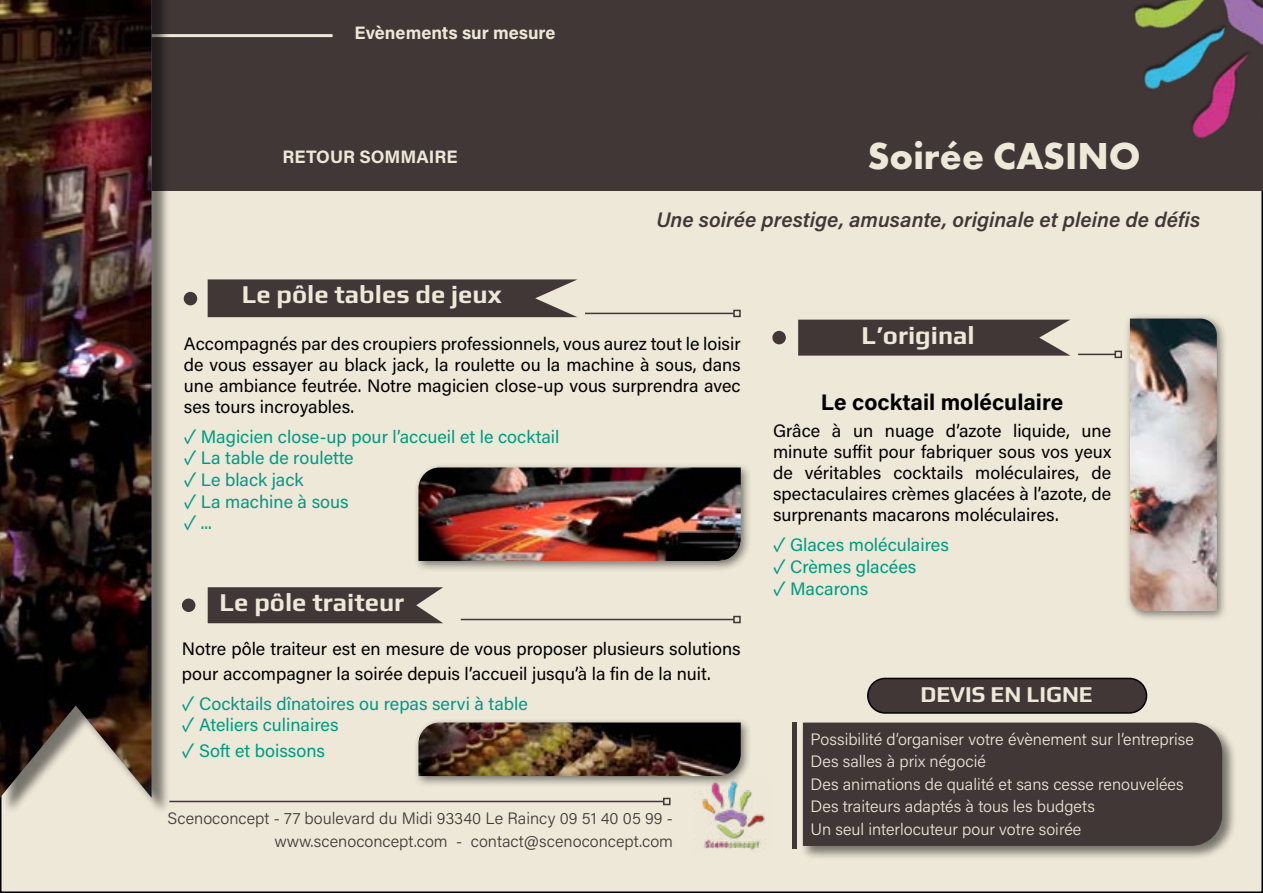
<style>
.page{position:relative;width:1263px;height:893px;background:#fff}
.page>*{position:absolute;margin:0;border:0;box-sizing:border-box;transform-origin:0 0}
.t1{font:700 39px "Futura PT";color:#eee8d8}
.t2{font:700 25.5px "Play";color:#eee8d8}
.t3{font:700 22.5px "Acumin Pro";color:#000}
.t4{font:700 22.5px "Play";color:#eee8d8}
.t5{font:italic 600 21px "Acumin Pro";color:#423737}
.t6{font:18px/21px "Acumin Pro";color:#000;text-align:justify}
.t7{font:18px "Acumin Pro";color:#009a85}
.t8{font:700 18px "Acumin Pro";color:#eee8d8}
.t9{font:300 16.5px/22.5px "Acumin Pro";color:#eee8d8}
.t10{font:300 16.5px/22.5px "Acumin Pro";color:#423737;text-align:right}
</style>
<div class="page">
<div style="left:1px;top:1px;width:1261px;height:891px;background:#eee8d8"></div>
<div style="left:0;top:0;width:1263px;height:191px;background:#423737"></div>
<hr style="left:20px;top:34px;width:313px;height:3px;background:#eee8d8">
<img style="left:1134px;top:0;width:129px;height:207px">
<div style="left:801px;top:721px;width:435px;height:139px;background:#000;opacity:.5"></div>
<div style="left:803px;top:723px;width:419px;height:123px;background:#423737"></div>
<div style="left:792px;top:722px;width:5px;height:126px;background:#423737"></div>
<div style="left:868px;top:678px;width:278px;height:35px;background:#423737;border-radius:17px"></div>
<div style="left:867px;top:678px;width:280px;height:36px;border:2px solid #000;border-radius:17px"></div>
<img style="left:702px;top:787px;width:63px;height:64px">
<hr style="left:169px;top:801px;width:495px;height:1px;background:#423737">
<div style="left:663px;top:798px;width:7px;height:7px;border:2px solid #423737"></div>
<div style="left:3px;top:0;width:168px;height:815px;background:#000;opacity:.5"></div>
<img style="left:0;top:0;width:152px;height:797px">
<hr style="left:1078px;top:354px;width:37px;height:1px;background:#423737">
<div style="left:1114px;top:351px;width:8px;height:7px;border:2px solid #423737"></div>
<hr style="left:585px;top:313px;width:149px;height:1px;background:#423737">
<div style="left:733px;top:310px;width:8px;height:7px;border:2px solid #423737"></div>
<div style="left:184px;top:292px;width:13px;height:13px;background:#423737;border-radius:50%"></div>
<svg style="left:208px;top:279px;width:369px;height:38px;background:#4d4241"></svg>
<hr style="left:461px;top:619px;width:273px;height:1px;background:#423737">
<div style="left:733px;top:616px;width:8px;height:7px;border:2px solid #423737"></div>
<div style="left:182px;top:598px;width:13px;height:14px;background:#423737;border-radius:50%"></div>
<svg style="left:208px;top:587px;width:235px;height:36px;background:#4c4241"></svg>
<div style="left:772px;top:331px;width:14px;height:13px;background:#423737;border-radius:50%"></div>
<svg style="left:798px;top:320px;width:272px;height:36px;background:#4d4241"></svg>
<div style="left:1124px;top:313px;width:103px;height:309px;background:#000;opacity:.5"></div>
<img style="left:1130px;top:319px;width:87px;height:292px">
<div style="left:414px;top:463px;width:339px;height:109px;background:#000;opacity:.5"></div>
<img style="left:418px;top:467px;width:323px;height:94px">
<div style="left:414px;top:718px;width:339px;height:69px;background:#000;opacity:.5"></div>
<img style="left:418px;top:722px;width:323px;height:54px">
<p class="t8" style="left:355px;top:20px;width:202px">Evènements sur mesure</p>
<p class="t8" style="left:282px;top:144px;width:176px">RETOUR SOMMAIRE</p>
<h1 class="t1" style="left:867px;top:131px;width:275px">Soirée CASINO</h1>
<h2 class="t2" style="left:242px;top:276px;width:262px">Le pôle tables de jeux</h2>
<p class="t5" style="left:656px;top:204px;width:545px">Une soirée prestige, amusante, originale et pleine de défis</p>
<p class="t6" style="left:184px;top:332px;width:558px">Accompagnés par des croupiers professionnels, vous aurez tout le loisir de vous essayer au black jack, la roulette ou la machine à sous, dans une ambiance feutrée. Notre magicien close-up vous surprendra avec ses tours incroyables.</p>
<p class="t7" style="left:184px;top:424px;width:377px">✓ Magicien close-up pour l’accueil et le cocktail</p>
<p class="t7" style="left:184px;top:446px;width:171px">✓ La table de roulette</p>
<p class="t7" style="left:184px;top:467px;width:121px">✓ Le black jack</p>
<p class="t7" style="left:184px;top:489px;width:166px">✓ La machine à sous</p>
<p class="t7" style="left:184px;top:510px;width:30px">✓ ...</p>
<h2 class="t2" style="left:220px;top:584px;width:186px">Le pôle traiteur</h2>
<p class="t6" style="left:182px;top:635px;width:560px;line-height:25.2px">Notre pôle traiteur est en mesure de vous proposer plusieurs solutions pour accompagner la soirée depuis l’accueil jusqu’à la fin de la nuit.</p>
<p class="t7" style="left:182px;top:691px;width:347px">✓ Cocktails dînatoires ou repas servi à table</p>
<p class="t7" style="left:182px;top:712px;width:158px">✓ Ateliers culinaires</p>
<p class="t7" style="left:182px;top:738px;width:145px">✓ Soft et boissons</p>
<p class="t10" style="left:168px;top:807px;width:507px">Scenoconcept - 77 boulevard du Midi 93340 Le Raincy 09 51 40 05 99 - www.scenoconcept.com - contact@scenoconcept.com</p>
<h2 class="t2" style="left:861px;top:317px;width:115px">L’original</h2>
<p class="t3" style="left:821px;top:387px;width:244px">Le cocktail moléculaire</p>
<p class="t6" style="left:773px;top:420px;width:340px">Grâce à un nuage d’azote liquide, une minute suffit pour fabriquer sous vos yeux de véritables cocktails moléculaires, de spectaculaires crèmes glacées à l’azote, de surprenants macarons moléculaires.</p>
<p class="t7" style="left:773px;top:533px;width:177px">✓ Glaces moléculaires</p>
<p class="t7" style="left:773px;top:554px;width:145px">✓ Crèmes glacées</p>
<p class="t7" style="left:773px;top:576px;width:97px">✓ Macarons</p>
<p class="t4" style="left:920px;top:678px;width:174px">DEVIS EN LIGNE</p>
<p class="t9" style="left:810px;top:727px;width:385px">Possibilité d’organiser votre évènement sur l’entreprise Des salles à prix négocié<br>Des animations de qualité et sans cesse renouvelées Des traiteurs adaptés à tous les budgets<br>Un seul interlocuteur pour votre soirée</p>
</div>
